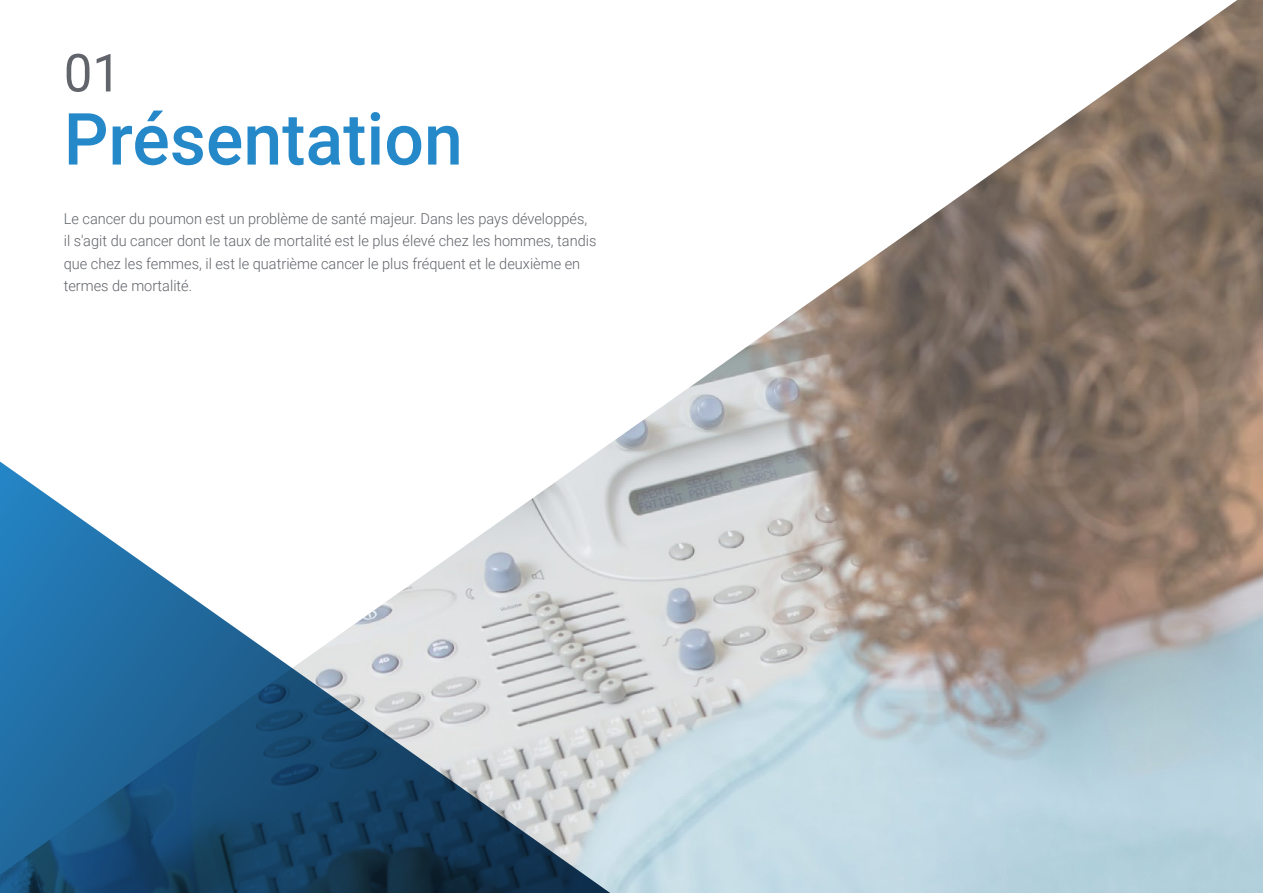
<style>
.page{position:relative;width:1263px;height:893px;background:#fff}
.page>*{position:absolute;margin:0;border:0;box-sizing:border-box;transform-origin:0 0}
.t1{font:500 72px "Roboto";color:#2488c9}
.t2{font:52.5px "Roboto";color:#61646a}
.t3{font:300 15px/22.5px "Roboto";color:#61646a}
</style>
<div class="page">
<img style="left:607px;top:0;width:656px;height:893px">
<svg style="left:0;top:446px;width:640px;height:447px"></svg>
<h2 class="t2" style="left:64px;top:36px;width:59px">01</h2>
<h1 class="t1" style="left:64px;top:89px;width:401px">Présentation</h1>
<p class="t3" style="left:64px;top:207px;width:534px">Le cancer du poumon est un problème de santé majeur. Dans les pays développés, il s'agit du cancer dont le taux de mortalité est le plus élevé chez les hommes, tandis que chez les femmes, il est le quatrième cancer le plus fréquent et le deuxième en termes de mortalité.</p>
</div>
